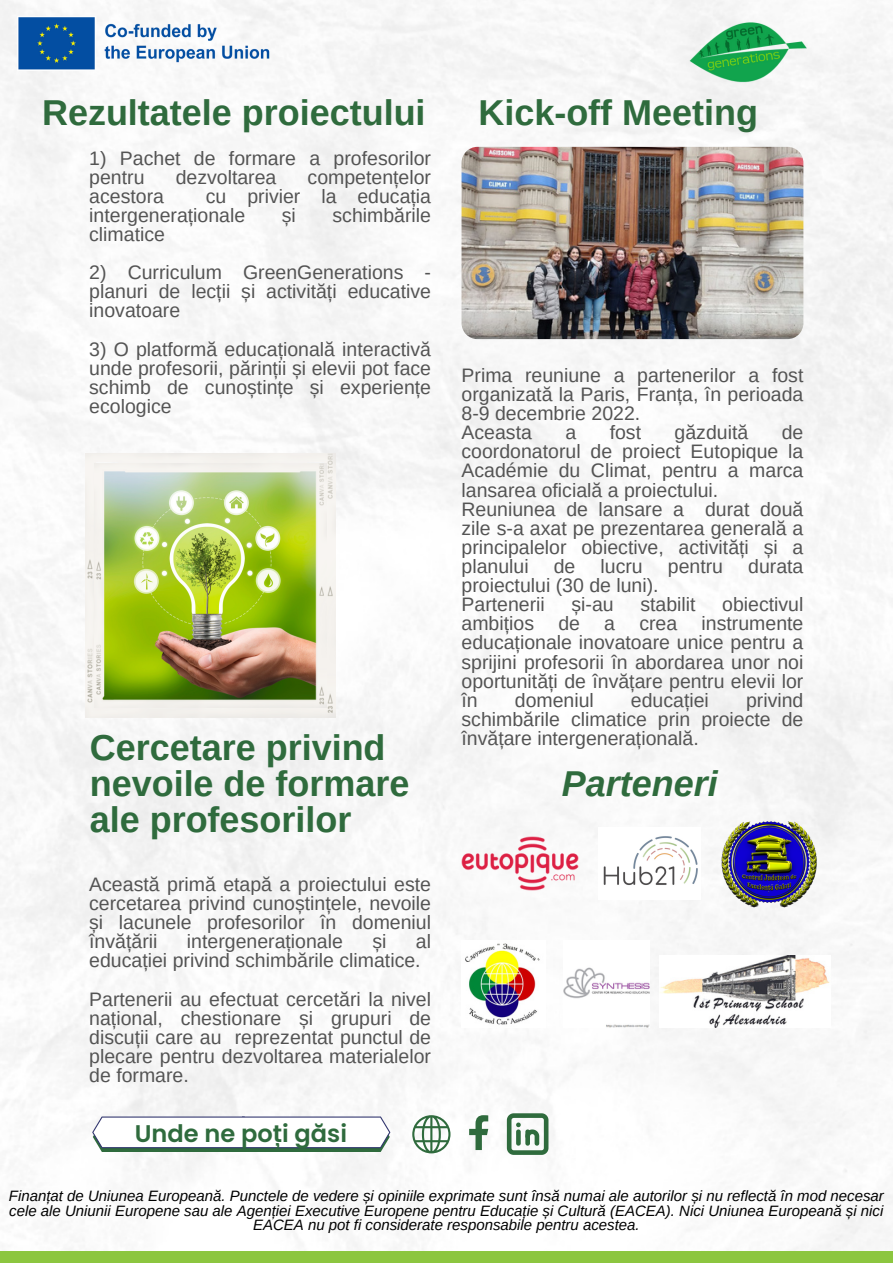
<style>
.page{position:relative;width:893px;height:1264px;background:#fff}
.page>*{position:absolute;margin:0;border:0;box-sizing:border-box;transform-origin:0 0}
.t1{font:700 36px/36px "Arimo";color:#2f6b3d}
.t2{font:italic 700 36px "Arimo";color:#2f6b3d}
.t3{font:600 24.15px "Poppins";color:#2f6b3d}
.t4{font:19.5px/19px "Arimo";color:#545454;text-align:justify}
.t5{font:italic 15px/14.5px "Arimo";color:#000;text-align:center}
</style>
<div class="page">
<img style="left:0;top:0;width:892px;height:1251px">
<div style="left:0;top:1251px;width:892px;height:11px;background:#8cc63f"></div>
<img style="left:461px;top:147px;width:342px;height:192px;border-radius:16px">
<img style="left:671px;top:0;width:147px;height:107px">
<img style="left:15px;top:16px;width:273px;height:55px">
<div style="left:85px;top:453px;width:251px;height:264px;background:#f4f1ee"></div>
<img style="left:94px;top:463px;width:233px;height:244px">
<img style="left:461px;top:836px;width:117px;height:54px">
<img style="left:598px;top:828px;width:102px;height:72px">
<img style="left:461px;top:940px;width:85px;height:87px">
<img style="left:563px;top:940px;width:87px;height:87px">
<img style="left:659px;top:955px;width:171px;height:72px">
<img style="left:720px;top:820px;width:97px;height:87px">
<svg style="left:92px;top:1116px;width:298px;height:36px"></svg>
<svg style="left:412px;top:1115px;width:38px;height:38px"></svg>
<svg style="left:469px;top:1115px;width:19px;height:34px"></svg>
<svg style="left:507px;top:1113px;width:41px;height:41px"></svg>
<p class="t1" style="left:42px;top:94px;width:385px">Rezultatele proiectului</p>
<p class="t4" style="left:89px;top:148px;width:343px">1) Pachet de formare a profesorilor pentru</p>
<p class="t4" style="left:176px;top:167px;width:102px">dezvoltarea</p>
<p class="t4" style="left:307px;top:167px;width:125px">competențelor</p>
<p class="t4" style="left:89px;top:186px;width:343px;text-indent:117px">cu privier la educația intergeneraționale</p>
<p class="t4" style="left:89px;top:186px;width:76px">acestora</p>
<p class="t4" style="left:282px;top:206px;width:16px">și</p>
<p class="t4" style="left:332px;top:206px;width:100px">schimbările</p>
<p class="t4" style="left:89px;top:225px;width:77px">climatice</p>
<p class="t4" style="left:89px;top:263px;width:343px">2) Curriculum GreenGenerations - planuri de lecții și activități educative inovatoare</p>
<p class="t4" style="left:89px;top:339px;width:343px">3) O platformă educațională interactivă unde profesorii, părinții și elevii pot face schimb de cunoștințe și experiențe ecologice</p>
<p class="t1" style="left:90px;top:729px;width:321px">Cercetare privind nevoile de formare ale profesorilor</p>
<p class="t4" style="left:89px;top:874px;width:343px">Această primă etapă a proiectului este cercetarea privind cunoștințele, nevoile și lacunele profesorilor în domeniul învățării</p>
<p class="t4" style="left:89px;top:932px;width:343px;text-indent:327px">al educației privind schimbările climatice.</p>
<p class="t4" style="left:89px;top:989px;width:343px">Partenerii au efectuat cercetări la nivel național, chestionare și grupuri de discuții care au reprezentat punctul de plecare pentru dezvoltarea materialelor de formare.</p>
<p class="t4" style="left:187px;top:932px;width:157px">intergeneraționale</p>
<p class="t4" style="left:372px;top:932px;width:16px">și</p>
<p class="t3" style="left:135px;top:1116px;width:214px">Unde ne poți găsi</p>
<p class="t1" style="left:478px;top:94px;width:281px">Kick-off Meeting</p>
<p class="t4" style="left:461px;top:365px;width:343px">Prima reuniune a partenerilor a fost organizată la Paris, Franța, în perioada 8-9 decembrie 2022.</p>
<p class="t4" style="left:461px;top:423px;width:72px">Aceasta</p>
<p class="t4" style="left:565px;top:423px;width:12px">a</p>
<p class="t4" style="left:609px;top:423px;width:33px">fost</p>
<p class="t4" style="left:674px;top:423px;width:75px">găzduită</p>
<p class="t4" style="left:461px;top:423px;width:343px;text-indent:320px">de coordonatorul de proiect Eutopique la Académie du Climat, pentru a marca lansarea oficială a proiectului.</p>
<p class="t4" style="left:461px;top:499px;width:343px">Reuniunea de lansare a durat două zile s-a axat pe prezentarea generală a principalelor obiective, activități și a planului</p>
<p class="t4" style="left:553px;top:556px;width:23px">de</p>
<p class="t4" style="left:600px;top:556px;width:44px">lucru</p>
<p class="t4" style="left:667px;top:556px;width:57px">pentru</p>
<p class="t4" style="left:748px;top:556px;width:57px">durata</p>
<p class="t4" style="left:461px;top:576px;width:199px">proiectului (30 de luni).</p>
<p class="t4" style="left:461px;top:595px;width:85px">Partenerii</p>
<p class="t4" style="left:571px;top:595px;width:44px">și-au</p>
<p class="t4" style="left:640px;top:595px;width:57px">stabilit</p>
<p class="t4" style="left:461px;top:595px;width:343px;text-indent:260px">obiectivul ambițios de a crea instrumente educaționale inovatoare unice pentru a sprijini profesorii în abordarea unor noi oportunități de învățare pentru elevii lor în</p>
<p class="t4" style="left:461px;top:690px;width:343px;text-indent:284px">privind schimbările climatice prin proiecte de învățare intergenerațională.</p>
<p class="t4" style="left:515px;top:690px;width:81px">domeniul</p>
<p class="t4" style="left:631px;top:690px;width:79px">educației</p>
<p class="t2" style="left:561px;top:763px;width:157px">Parteneri</p>
<p class="t5" style="left:9px;top:1188px;width:876px">Finanțat de Uniunea Europeană. Punctele de vedere și opiniile exprimate sunt însă numai ale autorilor și nu reflectă în mod necesar cele ale Uniunii Europene sau ale Agenției Executive Europene pentru Educație și Cultură (EACEA). Nici Uniunea Europeană și nici<br>EACEA nu pot fi considerate responsabile pentru acestea.</p>
</div>
